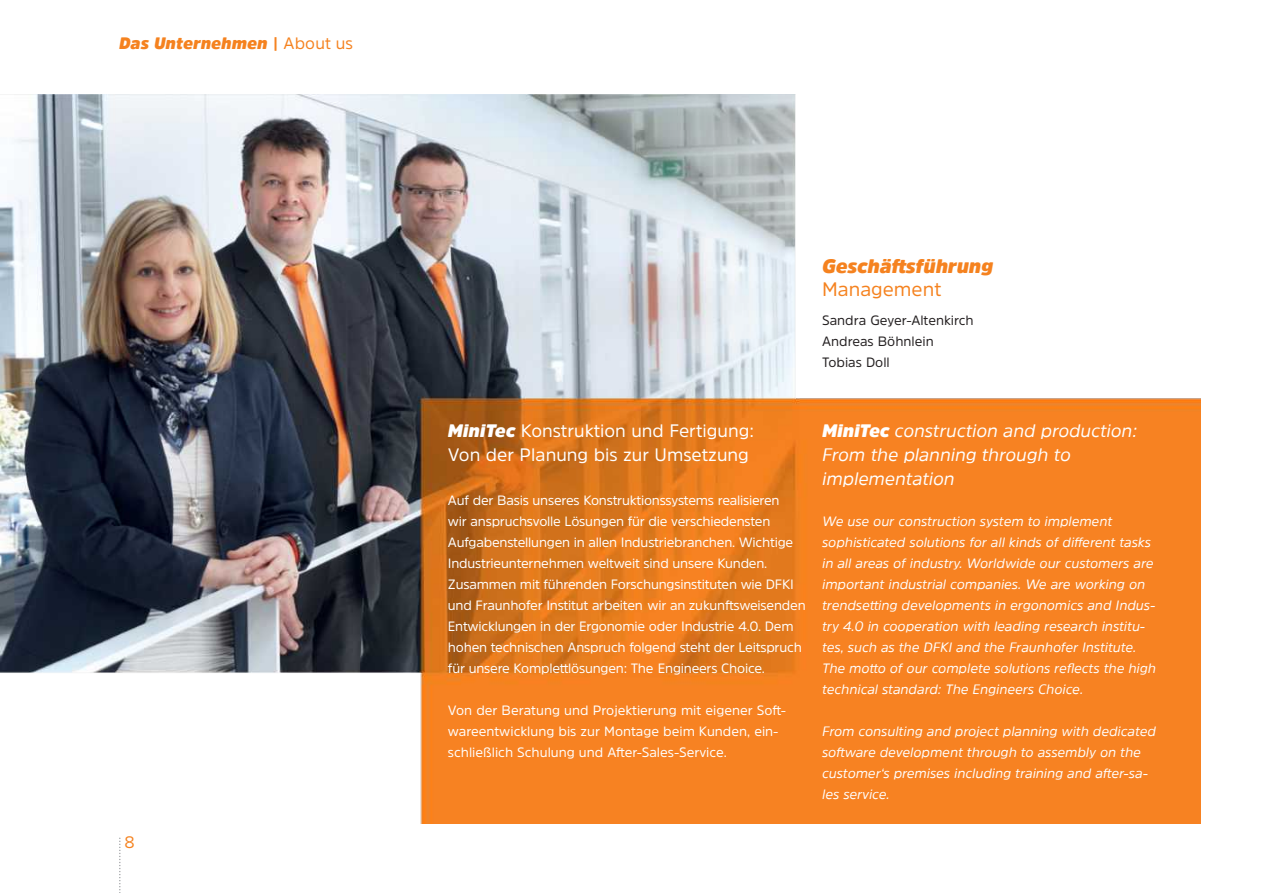
<style>
.page{position:relative;width:1263px;height:893px;background:#fff}
.page>*{position:absolute;margin:0;border:0;box-sizing:border-box;transform-origin:0 0}
.t1{font:italic 900 19.5px "Amsi Pro";color:#f5821f}
.t2{font:19.5px "Amsi Pro";color:#f5821f}
.t3{font:italic 18px/24px "Amsi Pro";color:#fff}
.t4{font:18px/24px "Amsi Pro";color:#fff}
.t5{font:italic 900 16.5px "Amsi Pro";letter-spacing:.01em;color:#f5821f}
.t6{font:16.5px "Amsi Pro";color:#f5821f}
.t7{font:13.5px/21px "Amsi Pro";letter-spacing:-.015em;color:#fff}
.t8{font:italic 13.5px/21px "Amsi Pro";color:#fff}
.t9{font:13.5px/21px "Amsi Pro";color:#231f20}
.s1{font-weight:700}
.s2{font-weight:400;font-style:normal}
.s3{font-weight:900;font-style:italic}
.s4{font-weight:900}
</style>
<div class="page">
<svg style="left:119px;top:838px;width:2px;height:55px"></svg>
<img style="left:0;top:94px;width:1200px;height:730px">
<p class="t5" style="left:119px;top:36px;width:236px">Das Unternehmen <span class="s1">|</span> <span class="s2">About us</span></p>
<p class="t6" style="left:124px;top:833px;width:12px">8</p>
<h1 class="t1" style="left:822px;top:258px;width:172px">Geschäﬞsführung</h1>
<h1 class="t2" style="left:822px;top:279px;width:121px">Management</h1>
<p class="t9" style="left:822px;top:310px;width:153px">Sandra Geyer-Altenkirch<br>Andreas Böhnlein<br>Tobias Doll</p>
<h2 class="t4" style="left:448px;top:419px;width:308px"><span class="s3">MiniTec</span> Konstruktion und Fertigung:<br>Von der Planung bis zur Umsetzung</h2>
<p class="t7" style="left:448px;top:489px;width:359px">Auf der Basis unseres Konstruktionssystems realisieren<br>wir anspruchsvolle Lösungen für die verschiedensten Aufgabenstellungen in allen Industriebranchen. Wichtige Industrieunternehmen weltweit sind unsere Kunden.<br>Zusammen mit führenden Forschungsinstituten wie DFKI und Fraunhofer Institut arbeiten wir an zukunﬞsweisenden Entwicklungen in der Ergonomie oder Industrie 4.0. Dem hohen technischen Anspruch folgend steht der Leitspruch für unsere Kompleמּlösungen: The Engineers Choice.</p>
<p class="t7" style="left:448px;top:699px;width:339px">Von der Beratung und Projektierung mit eigener Soﬞ- wareentwicklung bis zur Montage beim Kunden, ein&shy;schließlich Schulung und Aﬞer-Sales-Service.</p>
<h2 class="t3" style="left:822px;top:421px;width:316px"><span class="s4">MiniTec</span> construction and production:<br>From the planning through to implementation</h2>
<p class="t8" style="left:822px;top:512px;width:335px">We use our construction system to implement sophisticated solutions for all kinds of different tasks in all areas of industry. Worldwide our customers are important industrial companies. We are working on trendseמּing developments in ergonomics and Indus&shy;try 4.0 in cooperation with leading research institu&shy;tes, such as the DFKI and the Fraunhofer Institute.<br>The moמּo of our complete solutions reflects the high technical standard: The Engineers Choice.</p>
<p class="t8" style="left:822px;top:722px;width:335px">From consulting and project planning with dedicated soﬞware development through to assembly on the customer‘s premises including training and aﬞer-sa&shy;les service.</p>
</div>
